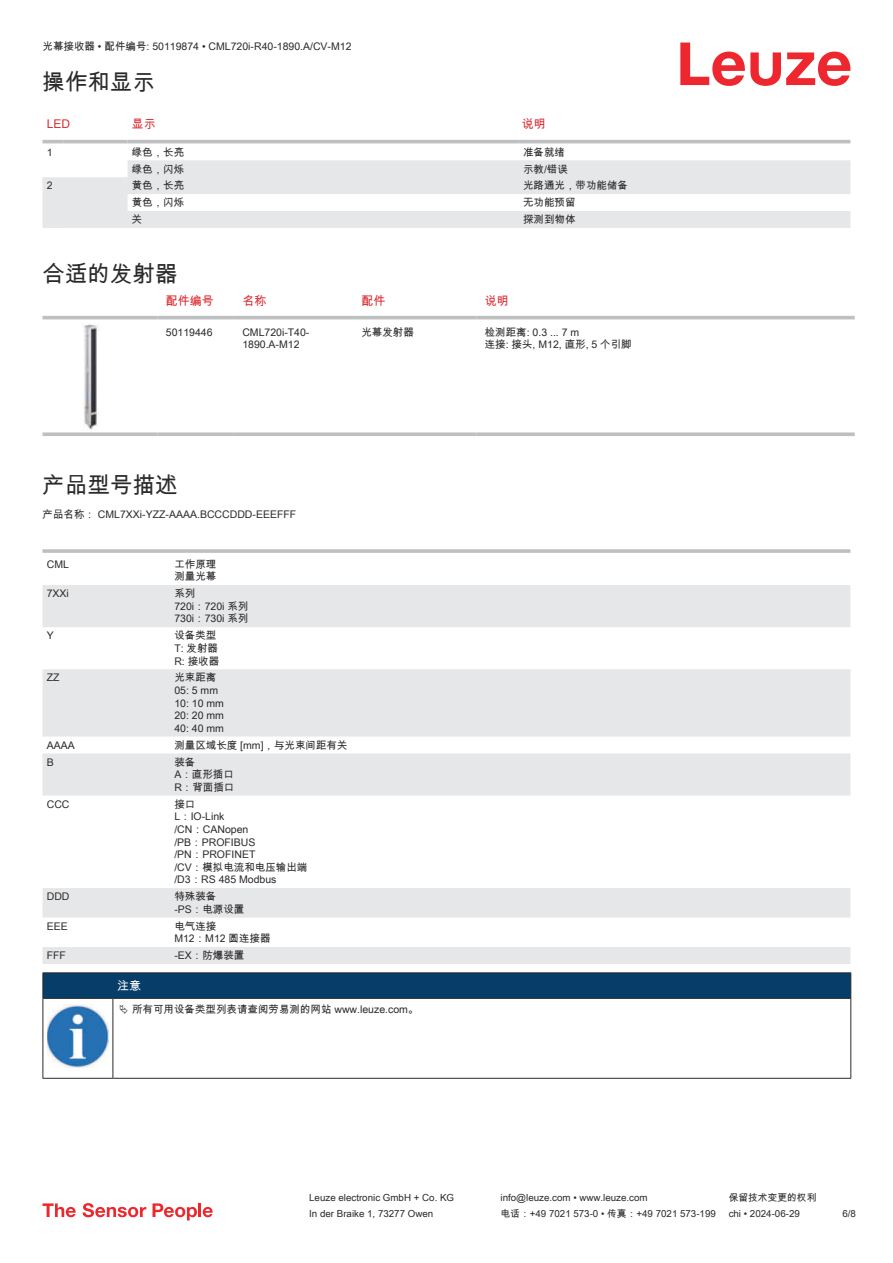
<style>
.page{position:relative;width:893px;height:1263px;background:#fff}
.page>*{position:absolute;margin:0;border:0;box-sizing:border-box;transform-origin:0 0}
.t1{font:22.5px "Arial Unicode MS";color:#2b292a}
.t2{font:12px "Arial Unicode MS";color:#db2a30}
.t3{font:12px "Arial Unicode MS";color:#fff}
.t4{font:10.5px/12.6px "Arial Unicode MS";color:#2b292a}
.t5{font:9.75px "Arial Unicode MS";color:#2b292a}
</style>
<div class="page">
<svg style="left:680px;top:43px;width:170px;height:43px"></svg>
<svg style="left:43px;top:143px;width:807px;height:1px"></svg>
<svg style="left:43px;top:160px;width:807px;height:68px;fill:#e6e7e9"></svg>
<hr style="left:43px;top:140px;width:21px;height:3px;background:#bdbfc1">
<hr style="left:64px;top:140px;width:64px;height:3px;background:#bdbfc1">
<hr style="left:128px;top:140px;width:391px;height:3px;background:#bdbfc1">
<hr style="left:519px;top:140px;width:331px;height:3px;background:#bdbfc1">
<svg style="left:43px;top:319px;width:812px;height:90px"></svg>
<hr style="left:43px;top:316px;width:114px;height:3px;background:#bdbfc1">
<hr style="left:157px;top:316px;width:77px;height:3px;background:#bdbfc1">
<hr style="left:234px;top:316px;width:119px;height:3px;background:#bdbfc1">
<hr style="left:353px;top:316px;width:123px;height:3px;background:#bdbfc1">
<hr style="left:476px;top:316px;width:379px;height:3px;background:#bdbfc1">
<svg style="left:43px;top:432px;width:114px;height:4px"></svg>
<svg style="left:157px;top:432px;width:77px;height:4px"></svg>
<svg style="left:234px;top:432px;width:119px;height:4px"></svg>
<svg style="left:353px;top:432px;width:123px;height:4px"></svg>
<svg style="left:476px;top:432px;width:379px;height:4px;background:#c4c6c8"></svg>
<img style="left:83px;top:324px;width:17px;height:106px">
<svg style="left:43px;top:585px;width:807px;height:379px;fill:#e6e7e9"></svg>
<svg style="left:43px;top:549px;width:127px;height:4px"></svg>
<hr style="left:170px;top:549px;width:680px;height:4px;background:#c4c6c7">
<svg style="left:43px;top:1203px;width:33px;height:14px"></svg>
<svg style="left:83px;top:1203px;width:63px;height:14px"></svg>
<svg style="left:153px;top:1203px;width:44px;height:17px"></svg>
<hr style="left:198px;top:1203px;width:3px;height:14px;background:#ed272d">
<svg style="left:203px;top:1207px;width:10px;height:10px"></svg>
<svg style="left:44px;top:999px;width:806px;height:79px"></svg>
<hr style="left:43px;top:972px;width:70px;height:1px;background:#2b292a">
<hr style="left:43px;top:998px;width:70px;height:1px;background:#2b292a">
<hr style="left:113px;top:972px;width:738px;height:1px;background:#2b292a">
<div style="left:43px;top:973px;width:808px;height:25px;background:#063d69"></div>
<hr style="left:113px;top:998px;width:738px;height:1px;background:#2b292a">
<hr style="left:43px;top:999px;width:1px;height:75px;background:#2b292a">
<hr style="left:113px;top:999px;width:1px;height:75px;background:#2b292a">
<hr style="left:850px;top:999px;width:1px;height:75px;background:#2b292a">
<hr style="left:43px;top:1078px;width:70px;height:1px;background:#2b292a">
<hr style="left:113px;top:1078px;width:738px;height:1px;background:#2b292a">
<img style="left:47px;top:1005px;width:61px;height:62px">
<div style="left:115px;top:999px;width:734px;height:20px;background:#fff"></div>
<p class="t4" style="left:43px;top:40px;width:311px">光幕接收器 • 配件编号: 50119874 • CML720i-R40-1890.A/CV-M12</p>
<h1 class="t1" style="left:43px;top:66px;width:114px">操作和显示</h1>
<p class="t2" style="left:47px;top:115px;width:25px">LED</p>
<p class="t2" style="left:132px;top:115px;width:25px">显示</p>
<p class="t2" style="left:522px;top:115px;width:25px">说明</p>
<p class="t4" style="left:47px;top:145px;width:7px">1</p>
<p class="t4" style="left:132px;top:145px;width:54px">绿色，长亮</p>
<p class="t4" style="left:523px;top:145px;width:43px">准备就绪</p>
<p class="t4" style="left:132px;top:162px;width:54px">绿色，闪烁</p>
<p class="t4" style="left:523px;top:162px;width:46px">示教/错误</p>
<p class="t4" style="left:47px;top:179px;width:7px">2</p>
<p class="t4" style="left:132px;top:179px;width:54px">黄色，长亮</p>
<p class="t4" style="left:523px;top:179px;width:106px">光路通光，带功能储备</p>
<p class="t4" style="left:132px;top:196px;width:54px">黄色，闪烁</p>
<p class="t4" style="left:523px;top:196px;width:54px">无功能预留</p>
<p class="t4" style="left:132px;top:213px;width:12px">关</p>
<p class="t4" style="left:523px;top:213px;width:54px">探测到物体</p>
<h1 class="t1" style="left:43px;top:257px;width:136px">合适的发射器</h1>
<p class="t2" style="left:166px;top:292px;width:49px">配件编号</p>
<p class="t2" style="left:242px;top:292px;width:25px">名称</p>
<p class="t2" style="left:361px;top:292px;width:25px">配件</p>
<p class="t2" style="left:485px;top:292px;width:25px">说明</p>
<p class="t4" style="left:166px;top:326px;width:48px">50119446</p>
<p class="t4" style="left:242px;top:326px;width:69px">CML720i-T40-<br>1890.A-M12</p>
<p class="t4" style="left:361px;top:326px;width:54px">光幕发射器</p>
<p class="t4" style="left:485px;top:326px;width:149px">检测距离: 0.3 ... 7 m<br>连接: 接头, M12, 直形, 5 个引脚</p>
<h1 class="t1" style="left:43px;top:468px;width:136px">产品型号描述</h1>
<p class="t4" style="left:43px;top:508px;width:255px">产品名称： CML7XXi-YZZ-AAAA.BCCCDDD-EEEFFF</p>
<p class="t4" style="left:47px;top:558px;width:24px">CML</p>
<p class="t4" style="left:174px;top:557px;width:43px">工作原理测量光幕</p>
<p class="t4" style="left:47px;top:587px;width:24px">7XXi</p>
<p class="t4" style="left:174px;top:587px;width:76px">系列<br>720i：720i 系列<br>730i：730i 系列</p>
<p class="t4" style="left:47px;top:629px;width:9px">Y</p>
<p class="t4" style="left:174px;top:629px;width:46px">设备类型<br>T: 发射器<br>R: 接收器</p>
<p class="t4" style="left:47px;top:671px;width:14px">ZZ</p>
<p class="t4" style="left:174px;top:671px;width:51px">光束距离<br>05: 5 mm<br>10: 10 mm<br>20: 20 mm<br>40: 40 mm</p>
<p class="t4" style="left:47px;top:738px;width:30px">AAAA</p>
<p class="t4" style="left:174px;top:738px;width:175px">测量区域长度 [mm]，与光束间距有关</p>
<p class="t4" style="left:47px;top:755px;width:9px">B</p>
<p class="t4" style="left:174px;top:755px;width:62px">装备<br>A：直形插口<br>R：背面插口</p>
<p class="t4" style="left:47px;top:798px;width:24px">CCC</p>
<p class="t4" style="left:174px;top:797px;width:135px">接口<br>L：IO-Link<br>/CN：CANopen<br>/PB：PROFIBUS<br>/PN：PROFINET<br>/CV：模拟电流和电压输出端/D3：RS 485 Modbus</p>
<p class="t4" style="left:47px;top:890px;width:24px">DDD</p>
<p class="t4" style="left:174px;top:890px;width:72px">特殊装备<br>-PS：电源设置</p>
<p class="t4" style="left:47px;top:920px;width:23px">EEE</p>
<p class="t4" style="left:174px;top:919px;width:98px">电气连接<br>M12：M12 圆连接器</p>
<p class="t4" style="left:47px;top:949px;width:21px">FFF</p>
<p class="t4" style="left:174px;top:949px;width:72px">-EX：防爆装置</p>
<p class="t3" style="left:117px;top:977px;width:25px">注意</p>
<p class="t4" style="left:132px;top:1003px;width:288px">所有可用设备类型列表请查阅劳易测的网站 www.leuze.com。</p>
<p class="t5" style="left:309px;top:1191px;width:146px">Leuze electronic GmbH + Co. KG</p>
<p class="t5" style="left:501px;top:1191px;width:149px">info@leuze.com • www.leuze.com</p>
<p class="t5" style="left:729px;top:1191px;width:89px">保留技术变更的权利</p>
<p class="t5" style="left:309px;top:1206px;width:126px">In der Braike 1, 73277 Owen</p>
<p class="t5" style="left:501px;top:1206px;width:217px">电话：+49 7021 573-0 • 传真：+49 7021 573-199</p>
<p class="t5" style="left:729px;top:1206px;width:73px">chi • 2024-06-29</p>
<p class="t5" style="left:842px;top:1206px;width:15px">6/8</p>
</div>
